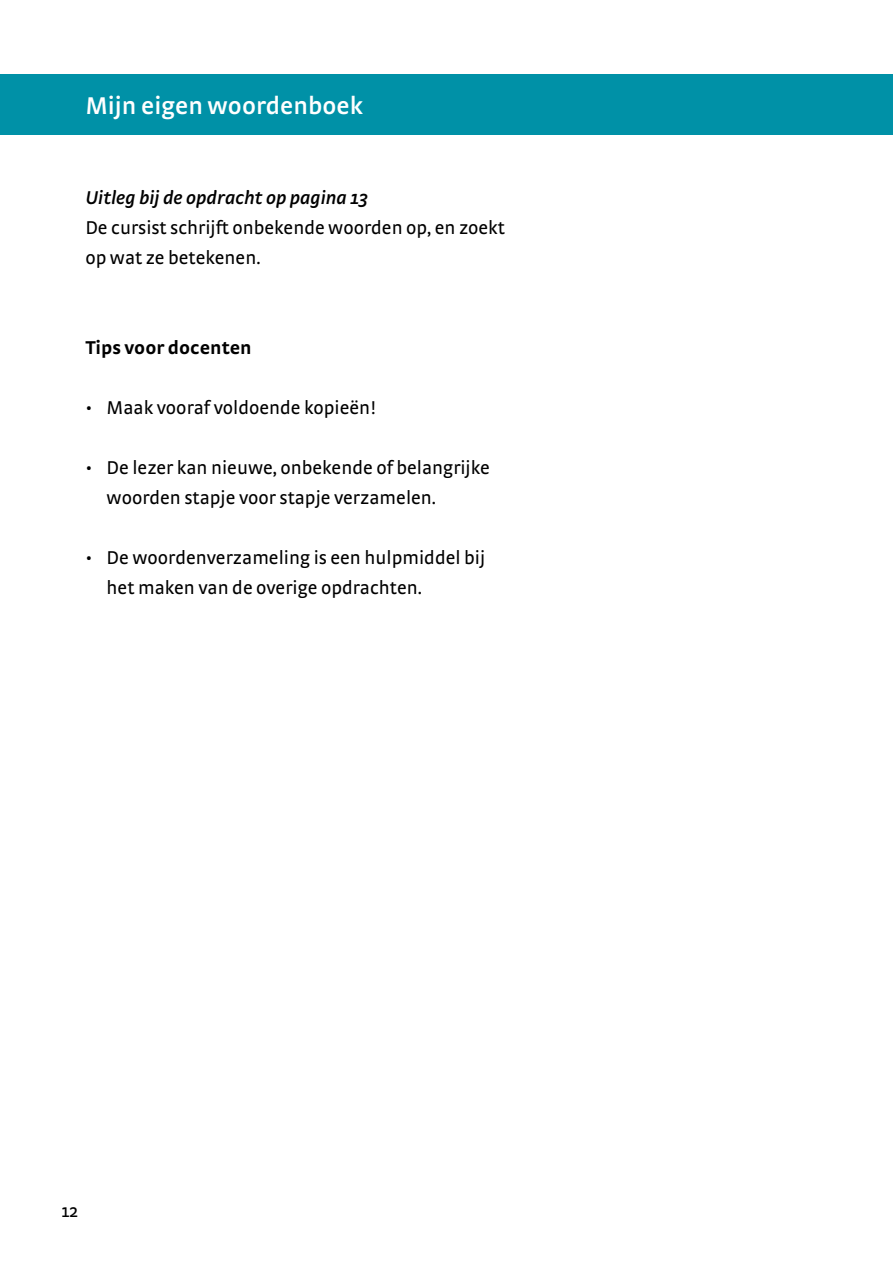
<style>
.page{position:relative;width:893px;height:1263px;background:#fff}
.page>*{position:absolute;margin:0;border:0;box-sizing:border-box;transform-origin:0 0}
.t1{font:600 25.5px "Strada OT";color:#fff}
.t2{font:19.5px/30px "Strada OT";color:#000}
.t3{font:italic 600 19.5px "Strada OT";color:#000}
.t4{font:700 19.5px "Strada OT";color:#000}
.t5{font:18.6px "Strada OT";color:#000}
</style>
<div class="page">
<div style="left:0;top:74px;width:893px;height:61px;background:#0091a7"></div>
<h1 class="t1" style="left:85px;top:91px;width:279px">Mijn eigen woordenboek</h1>
<p class="t3" style="left:85px;top:186px;width:284px">Uitleg bij de opdracht op pagina 13</p>
<p class="t2" style="left:85px;top:213px;width:421px">De cursist schrijft onbekende woorden op, en zoekt op wat ze betekenen.</p>
<p class="t4" style="left:85px;top:336px;width:168px">Tips voor docenten</p>
<p class="t2" style="left:85px;top:393px;width:292px">• Maak vooraf voldoende kopieën!</p>
<p class="t2" style="left:107px;top:453px;width:385px;text-indent:-21px">• De lezer kan nieuwe, onbekende of belangrijke woorden stapje voor stapje verzamelen.</p>
<p class="t2" style="left:107px;top:543px;width:380px;text-indent:-21px">• De woordenverzameling is een hulpmiddel bij het maken van de overige opdrachten.</p>
<p class="t5" style="left:61px;top:1200px;width:18px">12</p>
</div>
